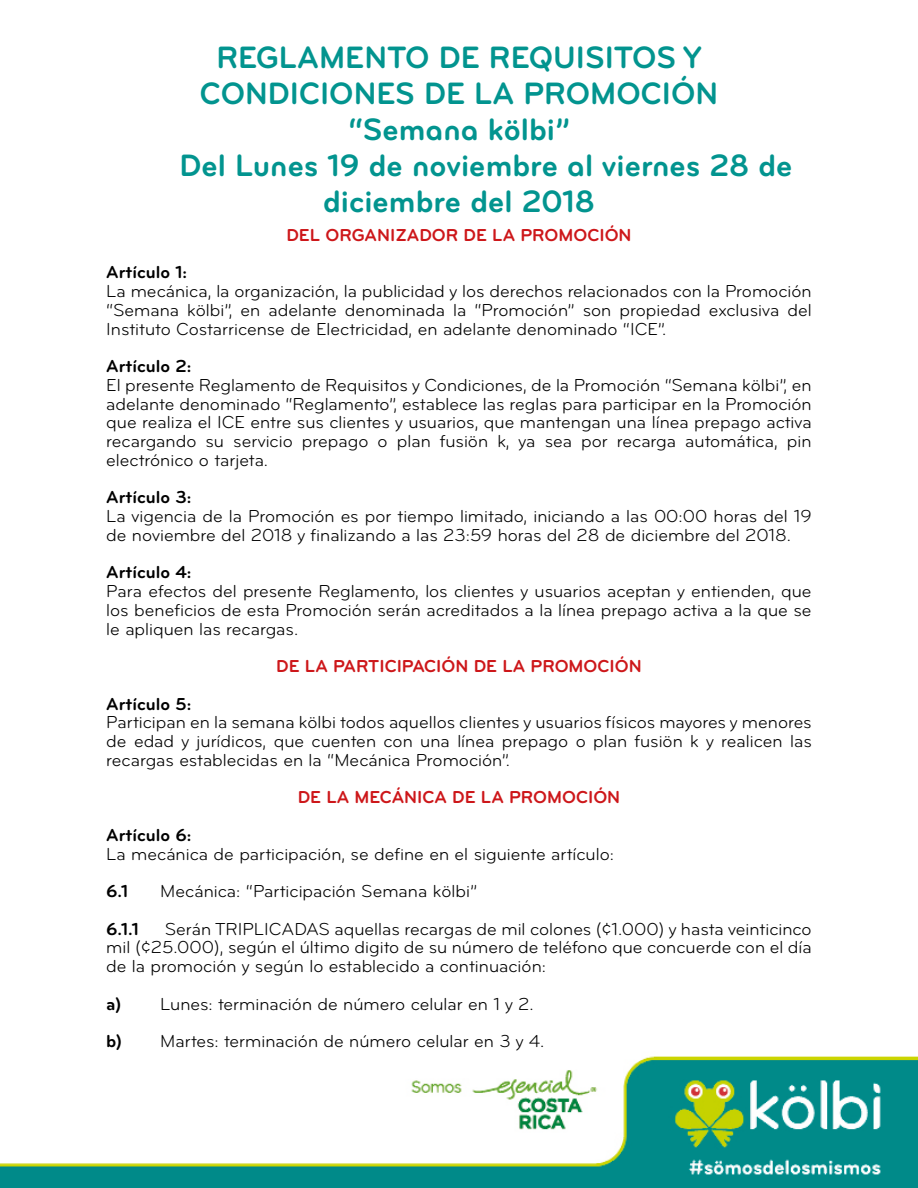
<style>
.page{position:relative;width:918px;height:1188px;background:#fff}
.page>*{position:absolute;margin:0;border:0;box-sizing:border-box;transform-origin:0 0}
.t1{font:32.1px "Bryant Pro Bold Alternate";color:#02948f}
.t2{font:18px/18.8px "Bryant Pro";color:#000;text-align:justify}
.t3{font:700 18px "Bryant Pro";color:#cd171a}
.t4{font:700 18px "Bryant Pro";color:#000}
.s1{font-weight:700}
</style>
<div class="page">
<img style="left:0;top:1056px;width:918px;height:132px">
<h1 class="t1" style="left:216px;top:37px;width:487px">REGLAMENTO DE REQUISITOS Y</h1>
<h1 class="t1" style="left:200px;top:73px;width:520px">CONDICIONES DE LA PROMOCIÓN</h1>
<h1 class="t1" style="left:348px;top:109px;width:223px">“Semana kölbi”</h1>
<h1 class="t1" style="left:180px;top:145px;width:615px">Del Lunes 19 de noviembre al viernes 28 de</h1>
<h1 class="t1" style="left:323px;top:181px;width:273px">diciembre del 2018</h1>
<p class="t3" style="left:286px;top:224px;width:347px">DEL ORGANIZADOR DE LA PROMOCIÓN</p>
<p class="t4" style="left:106px;top:261px;width:82px">Artículo 1:</p>
<p class="t2" style="left:106px;top:282px;width:707px">La mecánica, la organización, la publicidad y los derechos relacionados con la Promoción “Semana kölbi”, en adelante denominada la “Promoción” son propiedad exclusiva del Instituto Costarricense de Electricidad, en adelante denominado “ICE”.</p>
<p class="t4" style="left:106px;top:355px;width:87px">Artículo 2:</p>
<p class="t2" style="left:106px;top:376px;width:707px">El presente Reglamento de Requisitos y Condiciones, de la Promoción “Semana kölbi”, en adelante denominado “Reglamento”, establece las reglas para participar en la Promoción que realiza el ICE entre sus clientes y usuarios, que mantengan una línea prepago activa recargando su servicio prepago o plan fusiön k, ya sea por recarga automática, pin electrónico o tarjeta.</p>
<p class="t4" style="left:106px;top:486px;width:87px">Artículo 3:</p>
<p class="t2" style="left:106px;top:507px;width:707px">La vigencia de la Promoción es por tiempo limitado, iniciando a las 00:00 horas del 19 de noviembre del 2018 y finalizando a las 23:59 horas del 28 de diciembre del 2018.</p>
<p class="t4" style="left:106px;top:561px;width:87px">Artículo 4:</p>
<p class="t2" style="left:106px;top:582px;width:707px">Para efectos del presente Reglamento, los clientes y usuarios aceptan y entienden, que los beneficios de esta Promoción serán acreditados a la línea prepago activa a la que se le apliquen las recargas.</p>
<p class="t3" style="left:276px;top:655px;width:367px">DE LA PARTICIPACIÓN DE LA PROMOCIÓN</p>
<p class="t4" style="left:106px;top:692px;width:87px">Artículo 5:</p>
<p class="t2" style="left:106px;top:713px;width:707px">Participan en la semana kölbi todos aquellos clientes y usuarios físicos mayores y menores de edad y jurídicos, que cuenten con una línea prepago o plan fusiön k y realicen las recargas establecidas en la “Mecánica Promoción”.</p>
<p class="t3" style="left:298px;top:786px;width:324px">DE LA MECÁNICA DE LA PROMOCIÓN</p>
<p class="t4" style="left:106px;top:824px;width:87px">Artículo 6:</p>
<p class="t2" style="left:106px;top:844px;width:509px">La mecánica de participación, se define en el siguiente artículo:</p>
<p class="t4" style="left:106px;top:880px;width:24px">6.1</p>
<p class="t2" style="left:160px;top:882px;width:318px">Mecánica: “Participación Semana kölbi”</p>
<p class="t4" style="left:106px;top:917px;width:34px">6.1.1</p>
<p class="t2" style="left:106px;top:919px;width:707px;text-indent:58px">Serán TRIPLICADAS aquellas recargas de mil colones (¢1.000) y hasta veinticinco mil (¢25.000), según el último digito de su número de teléfono que concuerde con el día de la promoción y según lo establecido a continuación:</p>
<p class="t2" style="left:106px;top:985px;width:440px;line-height:37.5px"><span class="s1">a)</span> Lunes: terminación de número celular en 1 y 2. <span class="s1">b)</span> Martes: terminación de número celular en 3 y 4.</p>
</div>
